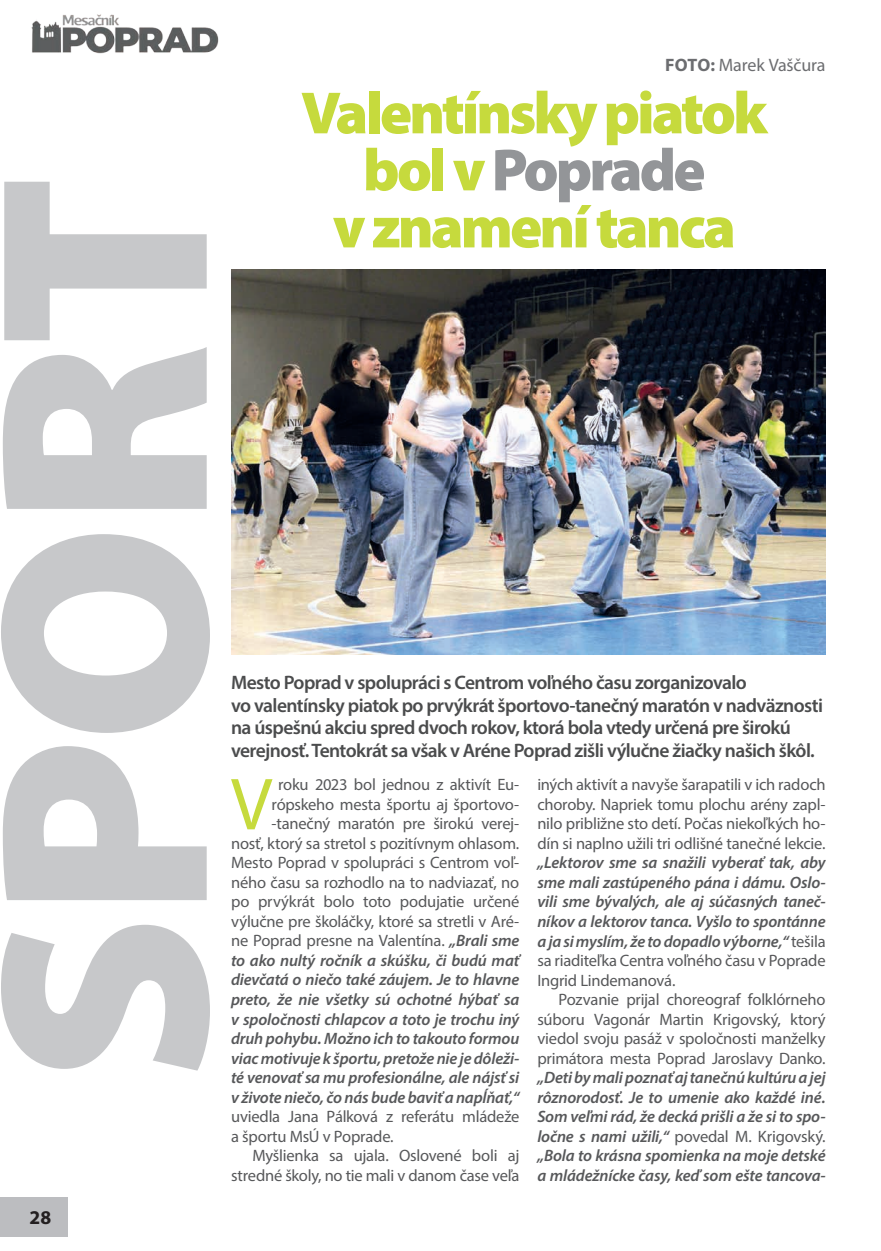
<style>
.page{position:relative;width:881px;height:1251px;background:#fff}
.page>*{position:absolute;margin:0;border:0;box-sizing:border-box;transform-origin:0 0}
.t1{font:900 300px "Myriad Pro";letter-spacing:-.015em;color:#c7c8ca}
.t2{font:74.4px "Myriad Pro";color:#c6da3d}
.t3{font:900 60px/57px "Myriad Pro";letter-spacing:-.05em;color:#c6da3d;text-align:center}
.t4{font:600 19.5px/22.5px "Myriad Pro";letter-spacing:-.03em;color:#4b4c4d}
.t5{font:700 19.5px "Myriad Pro";color:#231f20}
.t6{font:18px "Myriad Pro";letter-spacing:-.01em;color:#6c6d70}
.t7{font:italic 600 16.5px/19.5px "Myriad Pro";letter-spacing:-.01em;color:#57585a;text-align:justify}
.t8{font:16.5px/19.5px "Myriad Pro";letter-spacing:-.015em;color:#57585a;text-align:justify}
.s1{font-weight:700}
.s2{color:#939598}
.s3{font-weight:400;font-style:normal}
</style>
<div class="page">
<div style="left:0;top:1196px;width:94px;height:39px;background:#bcbdc0"></div>
<img style="left:31px;top:14px;width:188px;height:40px">
<div style="left:68px;top:1180px;width:34px;height:67px;background:#fff"></div>
<img style="left:231px;top:269px;width:594px;height:385px">
<h1 class="t1" style="left:-95px;top:1082px;width:908px;rotate:-90deg">ŠPORT</h1>
<p class="t5" style="left:30px;top:1204px;width:23px">28</p>
<p class="t6" style="left:665px;top:54px;width:162px"><span class="s1">FOTO:</span> Marek Vaščura</p>
<h3 class="t3" style="left:301px;top:82px;width:468px">Valentínsky piatok bol v <span class="s2">Poprade<br></span>v znamení tanca</h3>
<p class="t4" style="left:231px;top:670px;width:593px">Mesto Poprad v spolupráci s Centrom voľného času zorganizovalo<br>vo valentínsky piatok po prvýkrát športovo-tanečný maratón v nadväznosti na úspešnú akciu spred dvoch rokov, ktorá bola vtedy určená pre širokú verejnosť. Tentokrát sa však v Aréne Poprad zišli výlučne žiačky našich škôl.</p>
<p class="t7" style="left:231px;top:774px;width:290px;text-align:right"><span class="s3">roku 2023 bol jednou z aktivít Eu‑ rópskeho mesta športu aj športovo-‑tanečný maratón pre širokú verej‑<br>nosť, ktorý sa stretol s pozitívnym ohlasom.<br>Mesto Poprad v spolupráci s Centrom voľ‑ ného času sa rozhodlo na to nadviazať, no po prvýkrát bolo toto podujatie určené výlučne pre školáčky, ktoré sa stretli v Aré‑ ne Poprad presne na Valentína.</span> „Brali sme to ako nultý ročník a skúšku, či budú mať dievčatá o niečo také záujem. Je to hlavne preto, že nie všetky sú ochotné hýbať sa v spoločnosti chlapcov a toto je trochu iný druh pohybu. Možno ich to takouto formou viac motivuje k športu, pretože nie je dôleži&shy;té venovať sa mu profesionálne, ale nájsť si v živote niečo, čo nás bude baviť a napĺňať,“</p>
<p class="t8" style="left:231px;top:1106px;width:290px">uviedla Jana Pálková z referátu mládeže a športu MsÚ v Poprade.</p>
<p class="t8" style="left:231px;top:1145px;width:290px;text-align:right">Myšlienka sa ujala. Oslovené boli aj stredné školy, no tie mali v danom čase veľa</p>
<h2 class="t2" style="left:231px;top:758px;width:43px">V</h2>
<p class="t8" style="left:537px;top:774px;width:290px">iných aktivít a navyše šarapatili v ich radoch choroby. Napriek tomu plochu arény zapl‑ nilo približne sto detí. Počas niekoľkých ho‑ dín si naplno užili tri odlišné tanečné lekcie.</p>
<p class="t7" style="left:537px;top:852px;width:290px">„Lektorov sme sa snažili vyberať tak, aby sme mali zastúpeného pána i dámu. Oslo&shy;vili sme bývalých, ale aj súčasných taneč&shy;níkov a lektorov tanca. Vyšlo to spontánne a ja si myslím, že to dopadlo výborne,“ <span class="s3">tešila sa riaditeľka Centra voľného času v Poprade Ingrid Lindemanová.</span></p>
<p class="t8" style="left:537px;top:989px;width:290px;text-indent:21px">Pozvanie prijal choreograf folklórneho súboru Vagonár Martin Krigovský, ktorý viedol svoju pasáž v spoločnosti manželky primátora mesta Poprad Jaroslavy Danko.</p>
<p class="t7" style="left:537px;top:1067px;width:290px">„Deti by mali poznať aj tanečnú kultúru a jej rôznorodosť. Je to umenie ako každé iné.<br>Som veľmi rád, že decká prišli a že si to spo&shy;ločne s nami užili,“ <span class="s3">povedal M. Krigovský. </span>„Bola to krásna spomienka na moje detské a mládežnícke časy, keď som ešte tancova-</p>
</div>
